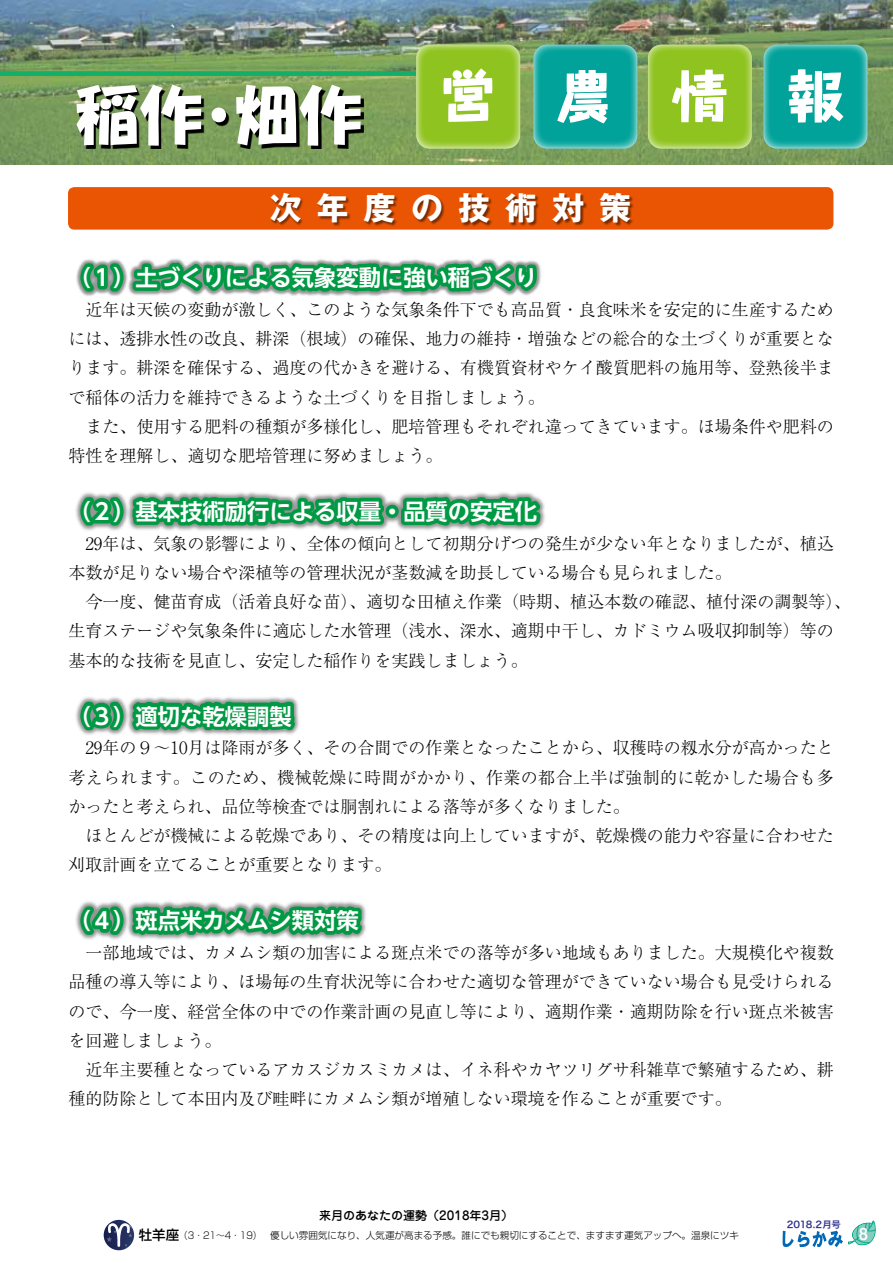
<style>
.page{position:relative;width:893px;height:1263px;background:#fff}
.page>*{position:absolute;margin:0;border:0;box-sizing:border-box;transform-origin:0 0}
.t1{font:800 56.25px "Taka Hand Std";color:#fff}
.t2{font:700 31.95px "Gothic MB101 Pr 6 N";letter-spacing:.475em;color:#fff}
.t3{font:700 22.35px "UD Shin Go NT Pro De";color:#fff}
.t4{font:300 16.95px/29.2px "Ryumin Pr 6 N";color:#000}
.t5{font:700 14.85px "Capie N Std De";color:#fff}
.t6{font:500 12px "Jun 34 Pro";color:#000}
.t7{font:300 9.6px "Shin Go Pr 6 N";color:#000;scale:.9 1}
.t8{font:9.3px "Hira Sans Old Std W6";letter-spacing:-.025em;color:#2f318f}
.s1{font-weight:500;font-size:13.5px}
</style>
<div class="page">
<img style="left:0;top:0;width:893px;height:165px">
<div style="left:0;top:71px;width:426px;height:5px;background:#13ae67"></div>
<svg style="left:416px;top:45px;width:104px;height:104px;background:#94c52b"></svg>
<svg style="left:533px;top:45px;width:104px;height:104px;background:#0ea69e"></svg>
<svg style="left:648px;top:45px;width:104px;height:104px;background:#94c52a"></svg>
<svg style="left:763px;top:45px;width:104px;height:104px;background:#0ea69e"></svg>
<svg style="left:79px;top:88px;width:285px;height:61px"></svg>
<svg style="left:77px;top:85px;width:284px;height:61px"></svg>
<div style="left:68px;top:187px;width:765px;height:43px;background:#ea5504;border-radius:6px"></div>
<div style="left:271px;top:193px;width:364px;height:34px;background:#000;opacity:.5"></div>
<svg style="left:77px;top:258px;width:463px;height:38px;background:#56ae7d"></svg>
<svg style="left:77px;top:492px;width:311px;height:39px;background:#50ac79"></svg>
<div style="left:386px;top:505px;width:13px;height:13px;border:7px solid #094;border-radius:50%"></div>
<svg style="left:397px;top:492px;width:148px;height:39px;background:#4eac78"></svg>
<svg style="left:77px;top:697px;width:222px;height:38px;background:#4dac77"></svg>
<svg style="left:77px;top:901px;width:289px;height:39px;background:#58af7f"></svg>
<svg style="left:104px;top:1220px;width:30px;height:30px"></svg>
<svg style="left:104px;top:1222px;width:28px;height:26px"></svg>
<svg style="left:782px;top:1220px;width:94px;height:27px"></svg>
<h1 class="t1" style="left:440px;top:57px;width:405px">営農情報</h1>
<h2 class="t2" style="left:270px;top:182px;width:363px">次年度の技術対策</h2>
<h3 class="t3" style="left:68px;top:259px;width:470px">（１）土づくりによる気象変動に強い稲づくり</h3>
<p class="t4" style="left:68px;top:294px;width:767px">　近年は天候の変動が激しく、このような気象条件下でも高品質・良食味米を安定的に生産するためには、透排水性の改良、耕深（根域）の確保、地力の維持・増強などの総合的な土づくりが重要となります。耕深を確保する、過度の代かきを避ける、有機質資材やケイ酸質肥料の施用等、登熟後半まで稲体の活力を維持できるような土づくりを目指しましょう。<br>　また、使用する肥料の種類が多様化し、肥培管理もそれぞれ違ってきています。ほ場条件や肥料の特性を理解し、適切な肥培管理に努めましょう。</p>
<h3 class="t3" style="left:68px;top:493px;width:470px">（２）基本技術励行による収量・品質の安定化</h3>
<p class="t4" style="left:68px;top:528px;width:784px">　２９年は、気象の影響により、全体の傾向として初期分げつの発生が少ない年となりましたが、植込本数が足りない場合や深植等の管理状況が茎数減を助長している場合も見られました。<br>　今一度、健苗育成（活着良好な苗）、適切な田植え作業（時期、植込本数の確認、植付深の調製等）、生育ステージや気象条件に適応した水管理（浅水、深水、適期中干し、カドミウム吸収抑制等）等の基本的な技術を見直し、安定した稲作りを実践しましょう。</p>
<h3 class="t3" style="left:68px;top:698px;width:225px">（３）適切な乾燥調製</h3>
<p class="t4" style="left:68px;top:732px;width:767px">　２９年の９～１０月は降雨が多く、その合間での作業となったことから、収穫時の籾水分が高かったと考えられます。このため、機械乾燥に時間がかかり、作業の都合上半ば強制的に乾かした場合も多かったと考えられ、品位等検査では胴割れによる落等が多くなりました。<br>　ほとんどが機械による乾燥であり、その精度は向上していますが、乾燥機の能力や容量に合わせた刈取計画を立てることが重要となります。</p>
<h3 class="t3" style="left:68px;top:902px;width:292px">（４）斑点米カメムシ類対策</h3>
<p class="t4" style="left:68px;top:937px;width:767px">　一部地域では、カメムシ類の加害による斑点米での落等が多い地域もありました。大規模化や複数品種の導入等により、ほ場毎の生育状況等に合わせた適切な管理ができていない場合も見受けられるので、今一度、経営全体の中での作業計画の見直し等により、適期作業・適期防除を行い斑点米被害を回避しましょう。<br>　近年主要種となっているアカスジカスミカメは、イネ科やカヤツリグサ科雑草で繁殖するため、耕種的防除として本田内及び畦畔にカメムシ類が増殖しない環境を作ることが重要です。</p>
<p class="t6" style="left:319px;top:1206px;width:195px">来月のあなたの運勢（2018年3月）</p>
<p class="t7" style="left:139px;top:1227px;width:668px"><span class="s1">牡羊座</span>（3・21〜4・19）　優しい雰囲気になり、人気運が高まる予感。誰にでも親切にすることで、ますます運気アップへ。温泉にツキ</p>
<p class="t8" style="left:787px;top:1217px;width:56px">2018.2月号</p>
<p class="t5" style="left:859px;top:1223px;width:11px">8</p>
</div>
